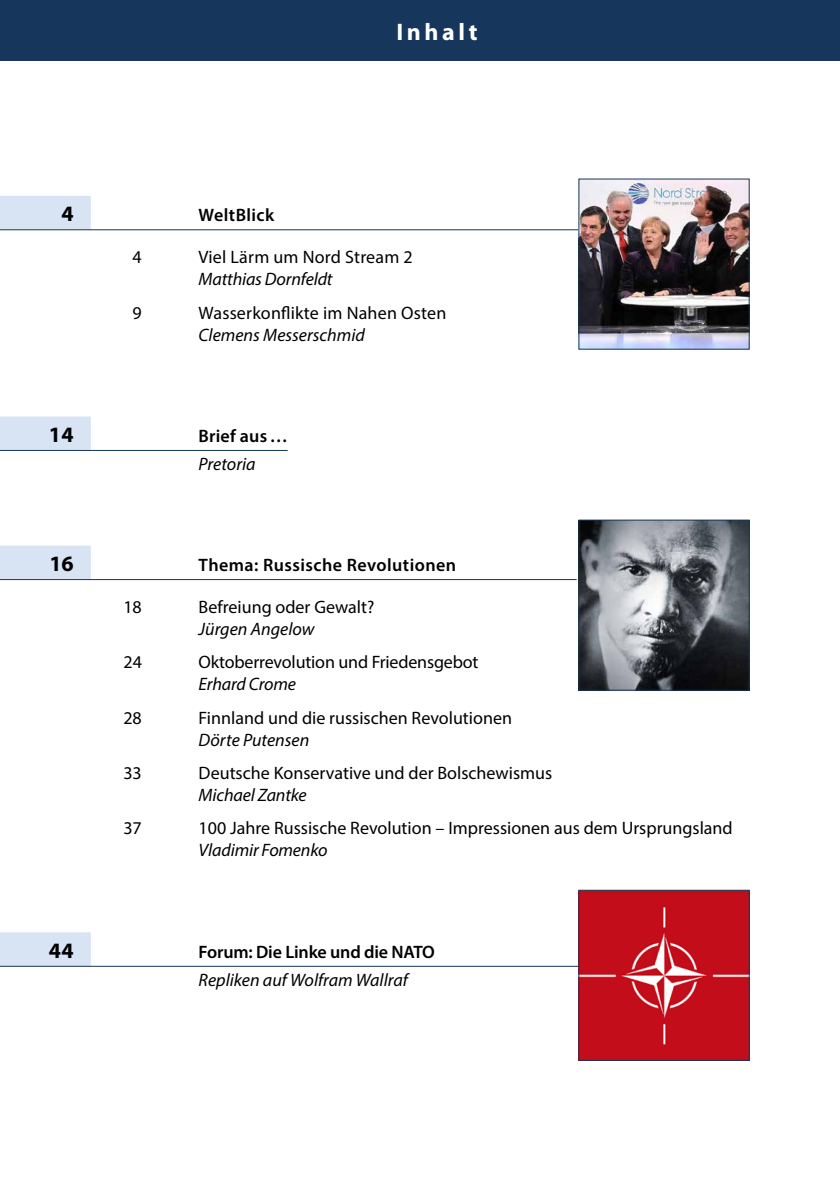
<style>
.page{position:relative;width:840px;height:1191px;background:#fff}
.page>*{position:absolute;margin:0;border:0;box-sizing:border-box;transform-origin:0 0}
.t1{font:700 24px "Myriad Pro";letter-spacing:.15em;color:#fff}
.t2{font:700 22px "Myriad Pro";color:#000}
.t3{font:18px "Myriad Pro";color:#000}
.t4{font:italic 18px "Myriad Pro";letter-spacing:-.005em;color:#000}
.t5{font:600 18px "Myriad Pro";letter-spacing:.025em;color:#000}
.t6{font:600 18px "Myriad Pro";letter-spacing:-.01em;color:#000}
</style>
<div class="page">
<div style="left:0;top:0;width:839px;height:61px;background:#16365b"></div>
<div style="left:0;top:196px;width:91px;height:34px;background:#d8e4f3"></div>
<hr style="left:0;top:229px;width:648px;height:1px;background:#16365b">
<div style="left:0;top:416px;width:91px;height:34px;background:#d8e4f3"></div>
<hr style="left:0;top:450px;width:287px;height:1px;background:#16365b">
<div style="left:0;top:545px;width:91px;height:34px;background:#d8e4f3"></div>
<hr style="left:0;top:579px;width:576px;height:1px;background:#16365b">
<div style="left:0;top:932px;width:91px;height:34px;background:#d8e4f3"></div>
<hr style="left:0;top:965px;width:648px;height:1px;background:#16365b">
<img style="left:580px;top:521px;width:167px;height:167px">
<div style="left:578px;top:519px;width:171px;height:171px;border:1px solid #16365b"></div>
<img style="left:580px;top:891px;width:167px;height:167px">
<img style="left:580px;top:180px;width:167px;height:168px">
<div style="left:578px;top:178px;width:171px;height:172px;border:1px solid #16365b"></div>
<h1 class="t1" style="left:396px;top:16px;width:83px">Inhalt</h1>
<p class="t2" style="left:61px;top:200px;width:14px">4</p>
<p class="t5" style="left:198px;top:204px;width:77px">WeltBlick</p>
<p class="t3" style="left:132px;top:246px;width:11px">4</p>
<p class="t3" style="left:198px;top:246px;width:215px">Viel Lärm um Nord Stream 2</p>
<p class="t4" style="left:198px;top:268px;width:135px">Matthias Dornfeldt</p>
<p class="t3" style="left:132px;top:301px;width:11px">9</p>
<p class="t3" style="left:198px;top:301px;width:249px">Wasserkonflikte im Nahen Osten</p>
<p class="t4" style="left:198px;top:323px;width:168px">Clemens Messerschmid</p>
<p class="t2" style="left:49px;top:420px;width:26px">14</p>
<p class="t5" style="left:198px;top:424px;width:91px">Brief aus…</p>
<p class="t4" style="left:198px;top:452px;width:58px">Pretoria</p>
<p class="t2" style="left:49px;top:549px;width:26px">16</p>
<p class="t5" style="left:198px;top:553px;width:259px">Thema: Russische Revolutionen</p>
<p class="t3" style="left:123px;top:596px;width:20px">18</p>
<p class="t3" style="left:198px;top:596px;width:177px">Befreiung oder Gewalt?</p>
<p class="t4" style="left:198px;top:618px;width:117px">Jürgen Angelow</p>
<p class="t3" style="left:123px;top:651px;width:20px">24</p>
<p class="t3" style="left:198px;top:651px;width:281px">Oktoberrevolution und Friedensgebot</p>
<p class="t4" style="left:198px;top:673px;width:99px">Erhard Crome</p>
<p class="t3" style="left:123px;top:706px;width:20px">28</p>
<p class="t3" style="left:198px;top:706px;width:315px">Finnland und die russischen Revolutionen</p>
<p class="t4" style="left:198px;top:728px;width:112px">Dörte Putensen</p>
<p class="t3" style="left:123px;top:762px;width:20px">33</p>
<p class="t3" style="left:198px;top:762px;width:355px">Deutsche Konservative und der Bolschewismus</p>
<p class="t4" style="left:198px;top:784px;width:110px">Michael Zantke</p>
<p class="t3" style="left:123px;top:817px;width:20px">37</p>
<p class="t3" style="left:198px;top:817px;width:535px">100 Jahre Russische Revolution – Impressionen aus dem Ursprungsland</p>
<p class="t4" style="left:198px;top:839px;width:130px">Vladimir Fomenko</p>
<p class="t2" style="left:49px;top:936px;width:26px">44</p>
<p class="t6" style="left:198px;top:940px;width:238px">Forum: Die Linke und die NATO</p>
<p class="t4" style="left:198px;top:968px;width:211px">Repliken auf Wolfram Wallraf</p>
</div>
